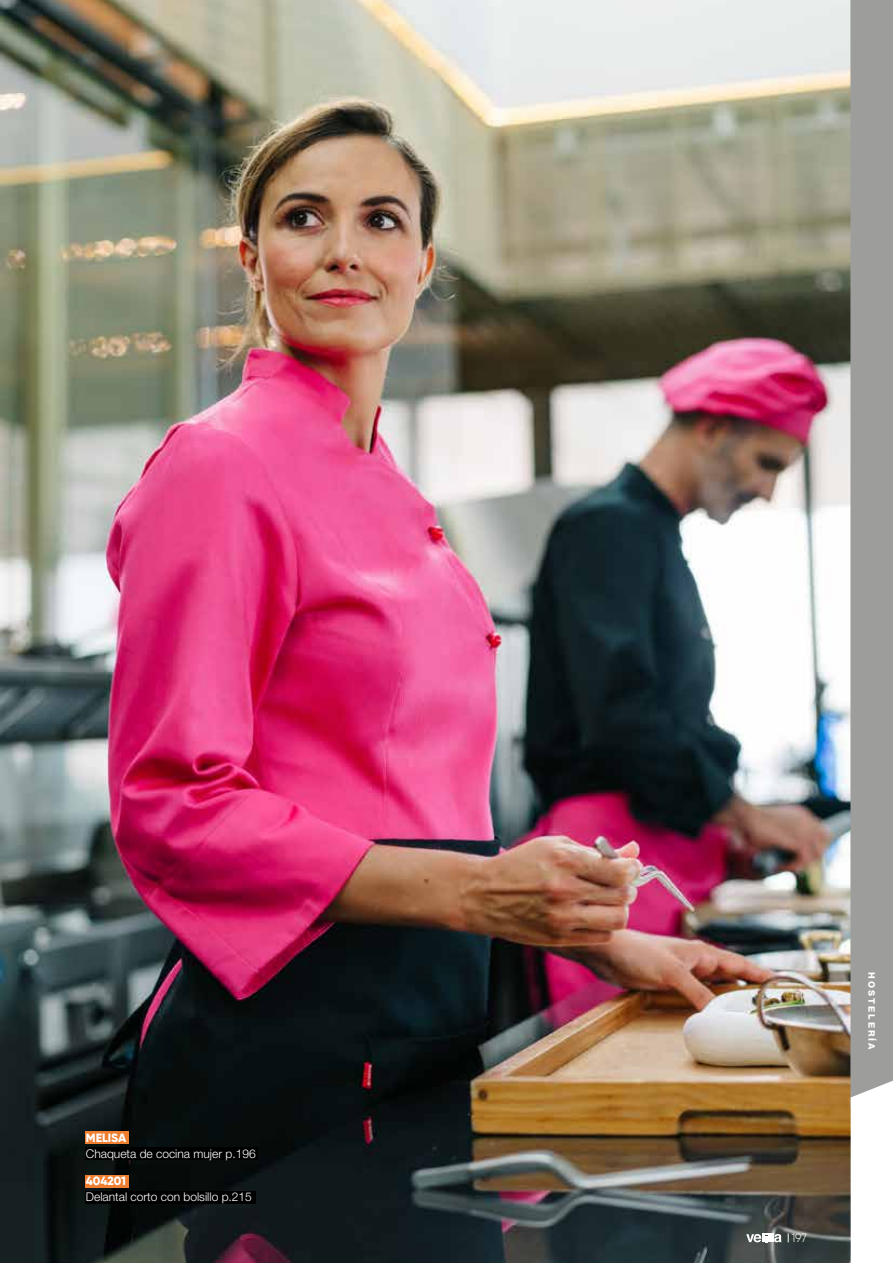
<style>
.page{position:relative;width:893px;height:1263px;background:#fff}
.page>*{position:absolute;margin:0;border:0;box-sizing:border-box;transform-origin:0 0}
.t1{font:300 12px "Helvetica Neue LT Std";color:#fff}
.t2{font:800 12px "Gilroy";color:#fff}
.t3{font:300 12px "Gilroy";color:#fff}
.t4{font:800 9px "Helvetica Neue LT Std";letter-spacing:.23em;color:#fff}
</style>
<div class="page">
<img style="left:1px;top:0;width:850px;height:1263px">
<div style="left:850px;top:0;width:43px;height:1122px;background:#9d9d9c"></div>
<svg style="left:746px;top:1233px;width:36px;height:9px"></svg>
<svg style="left:851px;top:1081px;width:42px;height:41px"></svg>
<div style="left:85px;top:1131px;width:44px;height:13px;background:#f07e31"></div>
<div style="left:85px;top:1147px;width:173px;height:13px;background:#000"></div>
<div style="left:85px;top:1191px;width:170px;height:12px;background:#000"></div>
<div style="left:85px;top:1175px;width:44px;height:12px;background:#f07e31"></div>
<p class="t2" style="left:86px;top:1130px;width:42px">MELISA</p>
<p class="t1" style="left:86px;top:1146px;width:171px">Chaqueta de cocina mujer p.196</p>
<p class="t2" style="left:86px;top:1173px;width:42px">404201</p>
<p class="t1" style="left:86px;top:1189px;width:168px">Delantal corto con bolsillo p.215</p>
<p class="t4" style="left:877px;top:972px;width:79px;rotate:90deg">HOSTELERÍA</p>
<p class="t3" style="left:791px;top:1230px;width:17px">197</p>
</div>
